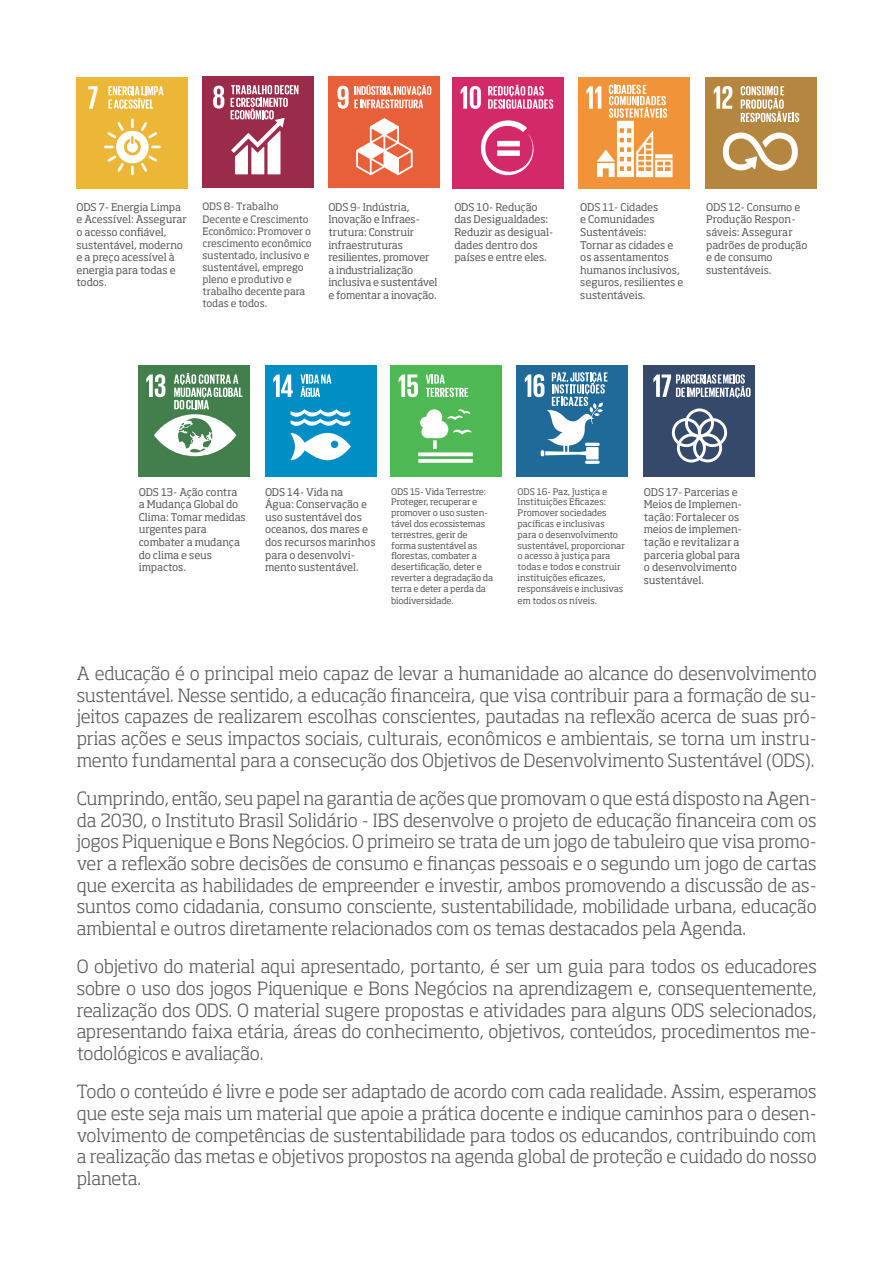
<style>
.page{position:relative;width:893px;height:1263px;background:#fff}
.page>*{position:absolute;margin:0;border:0;box-sizing:border-box;transform-origin:0 0}
.t1{font:300 18px/21.6px "Soho Std";letter-spacing:-.01em;color:#58595b;text-align:justify}
.t2{font:10.5px/12.6px "Soho Std";letter-spacing:-.01em;color:#58595b}
.t3{font:10.05px/12.1px "Soho Std";letter-spacing:-.01em;color:#58595b}
.t4{font:9px/10.8px "Soho Std";letter-spacing:-.015em;color:#58595b}
</style>
<div class="page">
<div style="left:139px;top:365px;width:111px;height:111px;background:#437e4d"></div>
<svg style="left:146px;top:373px;width:96px;height:83px"></svg>
<div style="left:265px;top:365px;width:111px;height:111px;background:#008ec5"></div>
<svg style="left:273px;top:374px;width:20px;height:23px"></svg>
<svg style="left:291px;top:409px;width:60px;height:51px"></svg>
<svg style="left:300px;top:374px;width:31px;height:23px"></svg>
<div style="left:390px;top:365px;width:112px;height:111px;background:#4eb855"></div>
<svg style="left:399px;top:374px;width:19px;height:23px"></svg>
<svg style="left:418px;top:452px;width:55px;height:4px"></svg>
<svg style="left:418px;top:459px;width:55px;height:4px"></svg>
<svg style="left:420px;top:409px;width:51px;height:40px"></svg>
<svg style="left:426px;top:374px;width:42px;height:23px"></svg>
<div style="left:516px;top:365px;width:111px;height:111px;background:#206a99"></div>
<hr style="left:585px;top:461px;width:15px;height:3px;background:#fff;border-radius:2px">
<svg style="left:525px;top:372px;width:82px;height:87px"></svg>
<div style="left:643px;top:365px;width:111px;height:111px;background:#354a6b"></div>
<svg style="left:672px;top:408px;width:55px;height:54px"></svg>
<svg style="left:653px;top:374px;width:98px;height:24px"></svg>
<div style="left:77px;top:77px;width:111px;height:111px;background:#ecb636"></div>
<svg style="left:88px;top:86px;width:10px;height:23px"></svg>
<svg style="left:104px;top:119px;width:57px;height:56px"></svg>
<svg style="left:108px;top:86px;width:56px;height:23px"></svg>
<div style="left:203px;top:77px;width:111px;height:111px;background:#9b2b4a"></div>
<svg style="left:213px;top:86px;width:11px;height:23px"></svg>
<svg style="left:231px;top:85px;width:67px;height:89px"></svg>
<div style="left:328px;top:77px;width:111px;height:111px;background:#e86039"></div>
<svg style="left:356px;top:118px;width:57px;height:57px"></svg>
<svg style="left:337px;top:85px;width:94px;height:24px"></svg>
<div style="left:453px;top:77px;width:111px;height:111px;background:#d42968"></div>
<svg style="left:461px;top:86px;width:20px;height:23px"></svg>
<svg style="left:480px;top:120px;width:54px;height:55px"></svg>
<svg style="left:488px;top:85px;width:65px;height:24px"></svg>
<div style="left:578px;top:77px;width:112px;height:111px;background:#f19339"></div>
<svg style="left:586px;top:85px;width:86px;height:92px"></svg>
<div style="left:705px;top:77px;width:111px;height:111px;background:#b58640"></div>
<svg style="left:714px;top:86px;width:18px;height:23px"></svg>
<svg style="left:723px;top:132px;width:75px;height:39px"></svg>
<svg style="left:741px;top:86px;width:58px;height:36px"></svg>
<p class="t2" style="left:77px;top:200px;width:112px">ODS 7- Energia Limpa e Acessível: Assegurar o acesso confiável, sustentável, moderno e a preço acessível à energia para todas e todos.</p>
<p class="t3" style="left:202px;top:201px;width:111px">ODS 8- Trabalho<br>Decente e Crescimento<br>Econômico: Promover o crescimento econômico sustentado, inclusivo e sustentável, emprego pleno e produtivo e trabalho decente para todas e todos.</p>
<p class="t2" style="left:328px;top:200px;width:111px">ODS 9- Indústria,<br>Inovação e Infraes&shy;trutura: Construir infraestruturas resilientes, promover a industrialização inclusiva e sustentável e fomentar a inovação.</p>
<p class="t2" style="left:454px;top:200px;width:101px">ODS 10- Redução das Desigualdades:<br>Reduzir as desigual&shy;dades dentro dos países e entre eles.</p>
<p class="t2" style="left:580px;top:200px;width:105px">ODS 11- Cidades<br>e Comunidades<br>Sustentáveis:<br>Tornar as cidades e os assentamentos humanos inclusivos, seguros, resilientes e sustentáveis.</p>
<p class="t2" style="left:706px;top:200px;width:103px">ODS 12- Consumo e<br>Produção Respon&shy;sáveis: Assegurar padrões de produção e de consumo sustentáveis.</p>
<p class="t2" style="left:139px;top:485px;width:109px">ODS 13- Ação contra a Mudança Global do<br>Clima: Tomar medidas urgentes para combater a mudança do clima e seus impactos.</p>
<p class="t2" style="left:265px;top:485px;width:112px">ODS 14- Vida na<br>Água: Conservação e uso sustentável dos oceanos, dos mares e dos recursos marinhos para o desenvolvi&shy;mento sustentável.</p>
<p class="t4" style="left:391px;top:486px;width:103px">ODS 15- Vida Terrestre:<br>Proteger, recuperar e promover o uso susten&shy;tável dos ecossistemas terrestres, gerir de forma sustentável as florestas, combater a desertificação, deter e reverter a degradação da terra e deter a perda da</p>
<p class="t4" style="left:391px;top:595px;width:64px">biodiversidade.</p>
<p class="t4" style="left:518px;top:486px;width:109px">ODS 16- Paz, Justiça e<br>Instituições Eficazes:<br>Promover sociedades pacíficas e inclusivas para o desenvolvimento sustentável, proporcionar o acesso à justiça para todas e todos e construir instituições eficazes, responsáveis e inclusivas</p>
<p class="t4" style="left:518px;top:595px;width:81px">em todos os níveis.</p>
<p class="t2" style="left:644px;top:485px;width:100px">ODS 17- Parcerias e<br>Meios de Implemen&shy;tação: Fortalecer os meios de implemen&shy;tação e revitalizar a parceria global para o desenvolvimento sustentável.</p>
<p class="t1" style="left:77px;top:662px;width:741px">A educação é o principal meio capaz de levar a humanidade ao alcance do desenvolvimento sustentável. Nesse sentido, a educação financeira, que visa contribuir para a formação de su&shy;jeitos capazes de realizarem escolhas conscientes, pautadas na reflexão acerca de suas pró&shy;prias ações e seus impactos sociais, culturais, econômicos e ambientais, se torna um instru&shy;mento fundamental para a consecução dos Objetivos de Desenvolvimento Sustentável (ODS).</p>
<p class="t1" style="left:77px;top:787px;width:741px">Cumprindo, então, seu papel na garantia de ações que promovam o que está disposto na Agen&shy;da 2030, o Instituto Brasil Solidário - IBS desenvolve o projeto de educação financeira com os jogos Piquenique e Bons Negócios. O primeiro se trata de um jogo de tabuleiro que visa promo&shy;ver a reflexão sobre decisões de consumo e finanças pessoais e o segundo um jogo de cartas que exercita as habilidades de empreender e investir, ambos promovendo a discussão de as&shy;suntos como cidadania, consumo consciente, sustentabilidade, mobilidade urbana, educação ambiental e outros diretamente relacionados com os temas destacados pela Agenda.</p>
<p class="t1" style="left:77px;top:956px;width:741px">O objetivo do material aqui apresentado, portanto, é ser um guia para todos os educadores sobre o uso dos jogos Piquenique e Bons Negócios na aprendizagem e, consequentemente, realização dos ODS. O material sugere propostas e atividades para alguns ODS selecionados, apresentando faixa etária, áreas do conhecimento, objetivos, conteúdos, procedimentos me&shy;todológicos e avaliação.</p>
<p class="t1" style="left:77px;top:1081px;width:741px">Todo o conteúdo é livre e pode ser adaptado de acordo com cada realidade. Assim, esperamos que este seja mais um material que apoie a prática docente e indique caminhos para o desen&shy;volvimento de competências de sustentabilidade para todos os educandos, contribuindo com a realização das metas e objetivos propostos na agenda global de proteção e cuidado do nosso planeta.</p>
</div>
